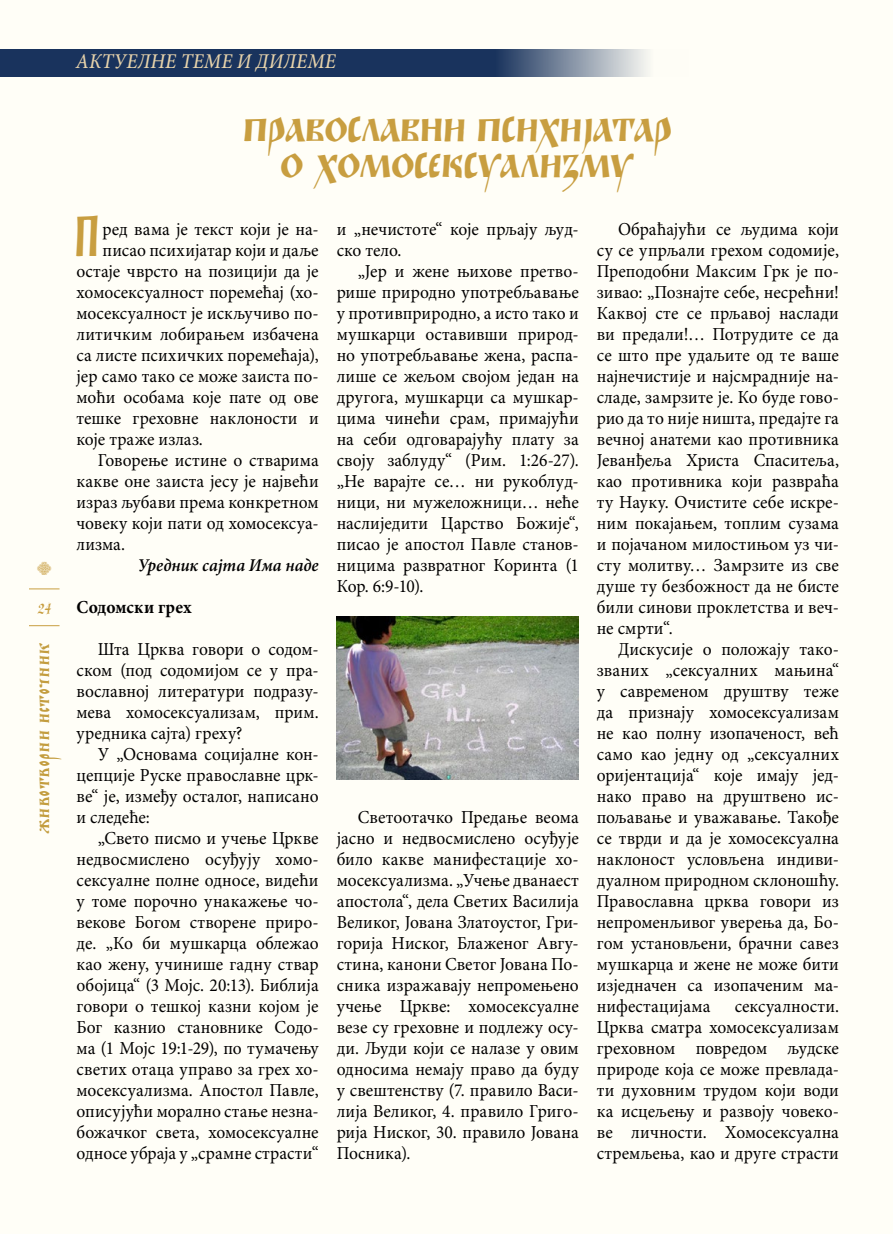
<style>
.page{position:relative;width:893px;height:1234px;background:#fff}
.page>*{position:absolute;margin:0;border:0;box-sizing:border-box;transform-origin:0 0}
.t1{font:92.55px "Tipik Studenica";color:#c89e40;scale:.48 1}
.t2{font:51px/36px "Tipik Studenica";letter-spacing:-.005em;color:#c89e40;text-align:center;scale:.9 1}
.t3{font:italic 500 21px "Minion Pro";letter-spacing:.005em;color:#e7d3ab;scale:.94 1}
.t4{font:19.5px "Kaligraf Cyr";color:#c89e40;scale:.95 1}
.t5{font:19.5px "Henman Pict One";color:#c89e40;scale:.95 1}
.t6{font:18.3px/21px "Minion Pro";color:#000;text-align:justify;scale:.96 1}
.t7{font:700 18.3px "Minion Pro";letter-spacing:.01em;color:#000;scale:.96 1}
.t8{font:italic 600 18px "Minion Pro";color:#000;scale:.96 1}
.t9{font:18px "Hilandarski Ustav 5";color:#c39d3f;scale:.95 1}
</style>
<div class="page">
<div style="left:0;top:0;width:893px;height:1233px;background:#fffef2"></div>
<hr style="left:29px;top:588px;width:31px;height:1px;background:#c89e40">
<hr style="left:29px;top:625px;width:31px;height:1px;background:#c89e40">
<svg style="left:0;top:49px;width:648px;height:27px;background:#32496d"></svg>
<img style="left:337px;top:617px;width:241px;height:162px">
<p class="t3" style="left:76px;top:47px;width:278px">АКТУЕЛНЕ ТЕМЕ И ДИЛЕМЕ</p>
<p class="t5" style="left:33px;top:575px;width:15px;rotate:-90deg">b</p>
<p class="t4" style="left:37px;top:599px;width:16px">24</p>
<p class="t9" style="left:32px;top:834px;width:203px;rotate:-90deg">животворни источник</p>
<h2 class="t2" style="left:243px;top:112px;width:479px">ПРАВОСЛАВНИ ПСИХИЈАТАР<br>О ХОМОСЕКСУАЛИЗМУ</h2>
<h1 class="t1" style="left:75px;top:188px;width:50px">П</h1>
<p class="t6" style="left:103px;top:219px;width:227px">ред вама је текст који је на-</p>
<p class="t6" style="left:103px;top:240px;width:227px">писао психијатар који и даље</p>
<p class="t6" style="left:77px;top:261px;width:254px">остаје чврсто на позицији да је</p>
<p class="t6" style="left:77px;top:282px;width:254px">хомосексуалност поремећај (хо-</p>
<p class="t6" style="left:77px;top:303px;width:254px">мосексуалност је искључиво по-</p>
<p class="t6" style="left:77px;top:324px;width:254px">литичким лобирањем избачена</p>
<p class="t6" style="left:77px;top:345px;width:254px">са листе психичких поремећаја),</p>
<p class="t6" style="left:77px;top:366px;width:254px">јер само тако се може заиста по-</p>
<p class="t6" style="left:77px;top:387px;width:254px">моћи особама које пате од ове</p>
<p class="t6" style="left:77px;top:408px;width:254px">тешке греховне наклоности и</p>
<p class="t6" style="left:77px;top:429px;width:133px">које траже излаз.</p>
<p class="t6" style="left:98px;top:450px;width:232px">Говорење истине о стварима</p>
<p class="t6" style="left:77px;top:471px;width:254px">какве оне заиста јесу је највећи</p>
<p class="t6" style="left:77px;top:492px;width:254px">израз љубави према конкретном</p>
<p class="t6" style="left:77px;top:513px;width:254px">човеку који пати од хомосексуа-</p>
<p class="t6" style="left:77px;top:534px;width:52px">лизма.</p>
<p class="t8" style="left:138px;top:554px;width:190px">Уредник сајта Има наде</p>
<p class="t7" style="left:77px;top:594px;width:121px">Содомски грех</p>
<p class="t6" style="left:77px;top:639px;width:254px;text-indent:21px">Шта Црква говори о содом&shy;ском (под содомијом се у пра&shy;вославној литератури подразу&shy;мева хомосексуализам, прим. уредника сајта) греху?</p>
<p class="t6" style="left:77px;top:744px;width:254px;text-indent:21px">У „Основама социјалне кон&shy;цепције Руске православне црк&shy;ве“ је, између осталог, написано и следеће:</p>
<p class="t6" style="left:77px;top:828px;width:254px;text-indent:21px">„Свето писмо и учење Цркве недвосмислено осуђују хомо&shy;сексуалне полне односе, видећи у томе порочно унакажење чо&shy;векове Богом створене приро&shy;де. „Ко би мушкарца облежао као жену, учинише гадну ствар обојица“ (3 Мојс. 20:13). Библија говори о тешкој казни којом је Бог казнио становнике Содо&shy;ма (1 Мојс 19:1-29), по тумачењу светих отаца управо за грех хо&shy;мосексуализма. Апостол Павле, описујући морално стање незна&shy;божачког света, хомосексуалне односе убраја у „срамне страсти“</p>
<p class="t6" style="left:337px;top:219px;width:254px">и „нечистоте“ које прљају људ&shy;ско тело.</p>
<p class="t6" style="left:337px;top:261px;width:254px;text-indent:21px">„Јер и жене њихове претво&shy;рише природно употребљавање у противприродно, а исто тако и мушкарци оставивши природ&shy;но употребљавање жена, распа&shy;лише се жељом својом један на другога, мушкарци са мушкар&shy;цима чинећи срам, примајући на себи одговарајућу плату за своју заблуду“ (Рим. 1:26-27). „Не варајте се… ни рукоблуд&shy;ници, ни мужеложници… неће наслиједити Царство Божије“, писао је апостол Павле станов&shy;ницима развратног Коринта (1<br>Кор. 6:9-10).</p>
<p class="t6" style="left:337px;top:807px;width:254px;text-indent:21px">Светоотачко Предање веома јасно и недвосмислено осуђује било какве манифестације хо&shy;мосексуализма. „Учење дванаест апостола“, дела Светих Василија Великог, Јована Златоустог, Гри&shy;горија Ниског, Блаженог Авгу&shy;стина, канони Светог Јована По&shy;сника изражавају непромењено учење Цркве: хомосексуалне везе су греховне и подлежу осу&shy;ди. Људи који се налазе у овим односима немају право да буду у свештенству (7. правило Васи&shy;лија Великог, 4. правило Григо&shy;рија Ниског, 30. правило Јована Посника).</p>
<p class="t6" style="left:597px;top:219px;width:254px;text-indent:21px">Обраћајући се људима који су се упрљали грехом содомије, Преподобни Максим Грк је по&shy;зивао: „Познајте себе, несрећни!<br>Каквој сте се прљавој наслади ви предали!… Потрудите се да се што пре удаљите од те ваше најнечистије и најсмрадније на&shy;сладе, замрзите је. Ко буде гово&shy;рио да то није ништа, предајте га вечној анатеми као противника Јеванђеља Христа Спаситеља, као противника који развраћа ту Науку. Очистите себе искре&shy;ним покајањем, топлим сузама и појачаном милостињом уз чи&shy;сту молитву… Замрзите из све душе ту безбожност да не бисте били синови проклетства и веч&shy;не смрти“.</p>
<p class="t6" style="left:597px;top:639px;width:254px;text-indent:21px">Дискусије о положају тако&shy;званих „сексуалних мањина“ у савременом друштву теже да признају хомосексуализам не као полну изопаченост, већ само као једну од „сексуалних оријентација“ које имају јед&shy;нако право на друштвено ис&shy;пољавање и уважавање. Такође се тврди и да је хомосексуална наклоност условљена индиви&shy;дуалном природном склоношћу.<br>Православна црква говори из непроменљивог уверења да, Бо&shy;гом установљени, брачни савез мушкарца и жене не може бити изједначен са изопаченим ма&shy;нифестацијама</p>
<p class="t6" style="left:597px;top:996px;width:254px;text-indent:138px">сексуалности.<br>Црква сматра хомосексуализам греховном повредом људске природе која се може превлада&shy;ти духовним трудом који води ка исцељењу и развоју човеко&shy;ве личности. Хомосексуална стремљења, као и друге страсти</p>
</div>
